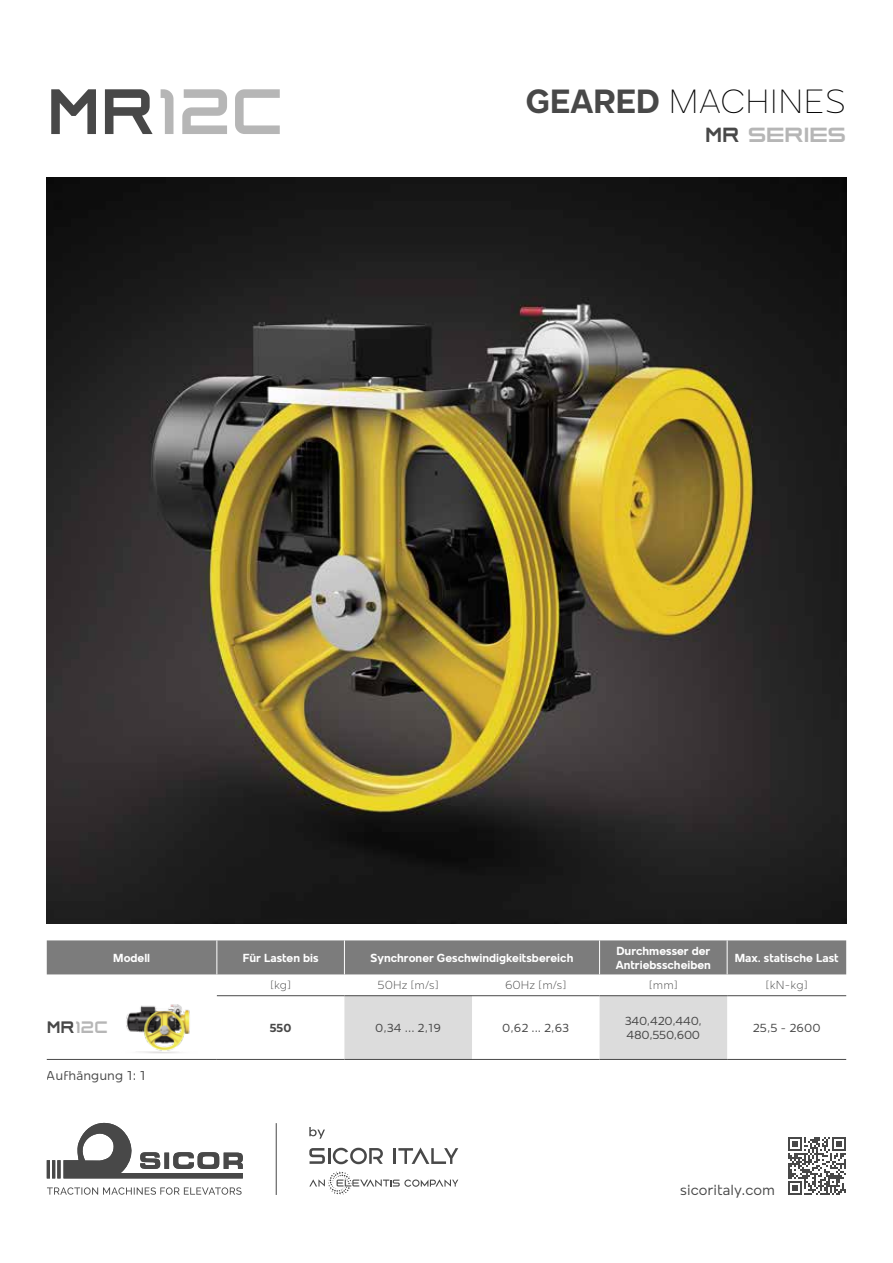
<style>
.page{position:relative;width:893px;height:1263px;background:#fff}
.page>*{position:absolute;margin:0;border:0;box-sizing:border-box;transform-origin:0 0}
.t1{font:800 63.9px "Horyzen";color:#b6b6b6}
.t2{font:100 34.5px "Mollen";color:#000}
.t3{font:800 20.4px "Horyzen";letter-spacing:-.03em;color:#b6b6b6;scale:1.13 1}
.t4{font:800 16.5px "Horyzen";color:#b6b6b6}
.t5{font:15px "Mollen";color:#484848}
.t6{font:13.5px "Mollen";color:#484848}
.t7{font:700 12px/14.4px "Mollen";color:#fff}
.t8{font:12px/14.4px "Mollen";letter-spacing:-.03em;color:#484848}
.t9{font:300 12px "Mollen";color:#484848}
.t10{font:700 12px "Mollen";color:#484848}
.s1{color:#484848}
.s2{font-weight:700;color:#484848}
</style>
<div class="page">
<svg style="left:47px;top:1187px;width:195px;height:8px"></svg>
<svg style="left:47px;top:1122px;width:196px;height:56px"></svg>
<hr style="left:276px;top:1123px;width:1px;height:72px;background:#484848">
<svg style="left:309px;top:1171px;width:149px;height:24px"></svg>
<svg style="left:309px;top:1148px;width:74px;height:16px"></svg>
<hr style="left:393px;top:1148px;width:3px;height:16px;background:#484848">
<svg style="left:398px;top:1147px;width:60px;height:17px"></svg>
<svg style="left:309px;top:1127px;width:16px;height:12px"></svg>
<svg style="left:788px;top:1137px;width:58px;height:58px"></svg>
<div style="left:47px;top:940px;width:799px;height:34px;background:#7c7c7c"></div>
<svg style="left:344px;top:996px;width:383px;height:63px"></svg>
<hr style="left:217px;top:940px;width:1px;height:34px;background:#fff">
<hr style="left:344px;top:940px;width:1px;height:34px;background:#fff">
<hr style="left:599px;top:940px;width:1px;height:34px;background:#fff">
<hr style="left:727px;top:940px;width:1px;height:34px;background:#fff">
<hr style="left:217px;top:995px;width:127px;height:1px;background:#484848">
<hr style="left:344px;top:995px;width:128px;height:1px;background:#484848">
<hr style="left:472px;top:995px;width:128px;height:1px;background:#484848">
<hr style="left:600px;top:995px;width:127px;height:1px;background:#484848">
<hr style="left:727px;top:995px;width:119px;height:1px;background:#484848">
<hr style="left:47px;top:1059px;width:170px;height:1px;background:#484848">
<hr style="left:217px;top:1059px;width:127px;height:1px;background:#484848">
<hr style="left:344px;top:1059px;width:128px;height:1px;background:#484848">
<hr style="left:472px;top:1059px;width:128px;height:1px;background:#484848">
<hr style="left:600px;top:1059px;width:127px;height:1px;background:#484848">
<hr style="left:727px;top:1059px;width:119px;height:1px;background:#484848">
<img style="left:119px;top:1004px;width:78px;height:55px">
<img style="left:47px;top:178px;width:799px;height:745px">
<h1 class="t1" style="left:47px;top:74px;width:238px"><span class="s1">MR</span>12C</h1>
<h2 class="t2" style="left:526px;top:82px;width:322px"><span class="s2">GEARED</span> MACHINES</h2>
<h3 class="t3" style="left:705px;top:123px;width:126px"><span class="s1">MR</span> SERIES</h3>
<p class="t7" style="left:113px;top:950px;width:38px">Modell</p>
<p class="t7" style="left:243px;top:950px;width:77px">Für Lasten bis</p>
<p class="t7" style="left:371px;top:950px;width:204px">Synchroner Geschwindigkeitsbereich</p>
<p class="t7" style="left:616px;top:943px;width:97px">Durchmesser der<br>Antriebsscheiben</p>
<p class="t7" style="left:735px;top:950px;width:106px">Max. statische Last</p>
<p class="t9" style="left:270px;top:979px;width:23px">[kg]</p>
<p class="t9" style="left:378px;top:979px;width:63px">50Hz [m/s]</p>
<p class="t9" style="left:505px;top:979px;width:63px">60Hz [m/s]</p>
<p class="t9" style="left:649px;top:979px;width:31px">[mm]</p>
<p class="t9" style="left:766px;top:979px;width:44px">[kN-kg]</p>
<h3 class="t4" style="left:47px;top:1018px;width:63px"><span class="s1">MR</span>12C</h3>
<p class="t10" style="left:270px;top:1021px;width:23px">550</p>
<p class="t8" style="left:375px;top:1021px;width:67px">0,34 ... 2,19</p>
<p class="t8" style="left:502px;top:1021px;width:69px">0,62 ... 2,63</p>
<p class="t8" style="left:625px;top:1013px;width:79px">340,420,440,<br>480,550,600</p>
<p class="t8" style="left:753px;top:1021px;width:69px">25,5 - 2600</p>
<p class="t6" style="left:47px;top:1068px;width:101px">Aufhängung 1: 1</p>
<p class="t5" style="left:680px;top:1181px;width:96px">sicoritaly.com</p>
</div>
